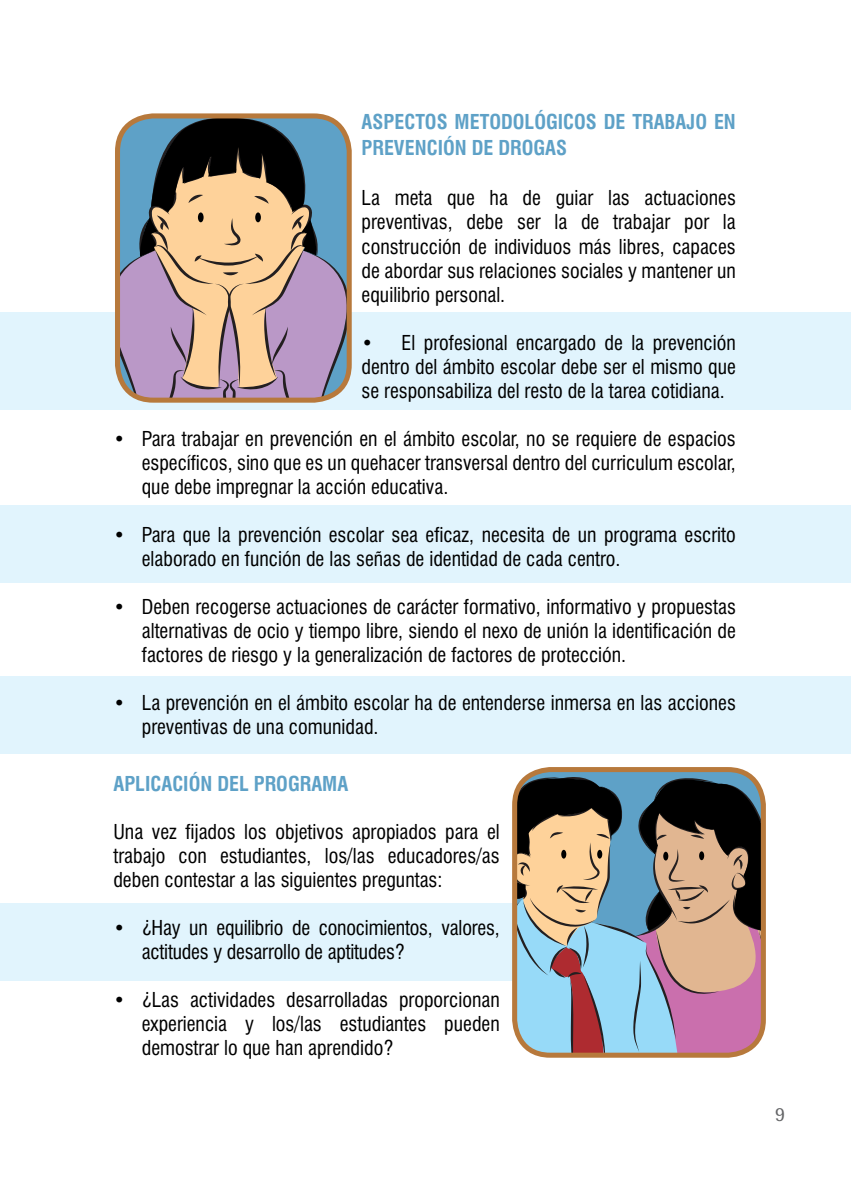
<style>
.page{position:relative;width:851px;height:1191px;background:#fff}
.page>*{position:absolute;margin:0;border:0;box-sizing:border-box;transform-origin:0 0}
.t1{font:condensed 20px/24px "Swiss 721 BT";color:#000;text-align:justify}
.t2{font:700 condensed 20px "Swiss 721 BT";color:#5ea1c7}
.t3{font:20px "Rotis Semi Sans";color:#636466}
</style>
<div class="page">
<div style="left:0;top:312px;width:850px;height:98px;background:#e1f4fd"></div>
<div style="left:0;top:505px;width:850px;height:78px;background:#e1f4fd"></div>
<div style="left:0;top:676px;width:850px;height:78px;background:#e1f4fd"></div>
<div style="left:0;top:903px;width:714px;height:78px;background:#e1f4fd"></div>
<svg style="left:117px;top:118px;width:232px;height:279px;background:#9c9092"></svg>
<div style="left:115px;top:113px;width:236px;height:290px;border:5px solid #b7793c;border-radius:36px"></div>
<svg style="left:514px;top:777px;width:249px;height:278px;background:#928c8f"></svg>
<div style="left:512px;top:767px;width:253px;height:290px;border:5px solid #b7793c;border-radius:36px"></div>
<p class="t2" style="left:361px;top:110px;width:23px">ASPEC</p>
<p class="t2" style="left:415px;top:110px;width:86px">TOS METODOLÓGICOS</p>
<p class="t2" style="left:603px;top:110px;width:121px">DE TRABAJO EN</p>
<p class="t2" style="left:361px;top:136px;width:55px">PREVENCIÓN</p>
<p class="t2" style="left:471px;top:136px;width:39px">DE DROGAS</p>
<p class="t1" style="left:361px;top:186px;width:376px">La meta que ha de guiar las actuaciones preventivas, debe ser la de trabajar por la construcción de individuos más libres, capaces de abordar sus relaciones sociales y mantener un equilibrio personal.</p>
<p class="t1" style="left:361px;top:330px;width:376px">• El profesional encargado de la prevención dentro del ámbito escolar debe ser el mismo que se responsabiliza del resto de la tarea cotidiana.</p>
<p class="t1" style="left:142px;top:426px;width:595px;text-indent:-28px">• Para trabajar en prevención en el ámbito escolar, no se requiere de espacios específicos, sino que es un quehacer transversal dentro del curriculum escolar, que debe impregnar la acción educativa.</p>
<p class="t1" style="left:142px;top:522px;width:595px;text-indent:-28px">• Para que la prevención escolar sea eficaz, necesita de un programa escrito elaborado en función de las señas de identidad de cada centro.</p>
<p class="t1" style="left:142px;top:594px;width:595px;text-indent:-28px">• Deben recogerse actuaciones de carácter formativo, informativo y propuestas alternativas de ocio y tiempo libre, siendo el nexo de unión la identificación de factores de riesgo y la generalización de factores de protección.</p>
<p class="t1" style="left:142px;top:690px;width:595px;text-indent:-28px">• La prevención en el ámbito escolar ha de entenderse inmersa en las acciones preventivas de una comunidad.</p>
<p class="t2" style="left:113px;top:772px;width:22px">APLICACIÓN</p>
<p class="t2" style="left:217px;top:772px;width:11px">DEL</p>
<p class="t2" style="left:254px;top:772px;width:13px">PROGRAMA</p>
<p class="t1" style="left:113px;top:820px;width:388px">Una vez fijados los objetivos apropiados para el trabajo con estudiantes, los/las educadores/as deben contestar a las siguientes preguntas:</p>
<p class="t1" style="left:142px;top:916px;width:359px;text-indent:-28px">• ¿Hay un equilibrio de conocimientos, valores, actitudes y desarrollo de aptitudes?</p>
<p class="t1" style="left:142px;top:988px;width:359px;text-indent:-28px">• ¿Las actividades desarrolladas proporcionan experiencia y los/las estudiantes pueden demostrar lo que han aprendido?</p>
<p class="t3" style="left:775px;top:1102px;width:12px">9</p>
</div>
